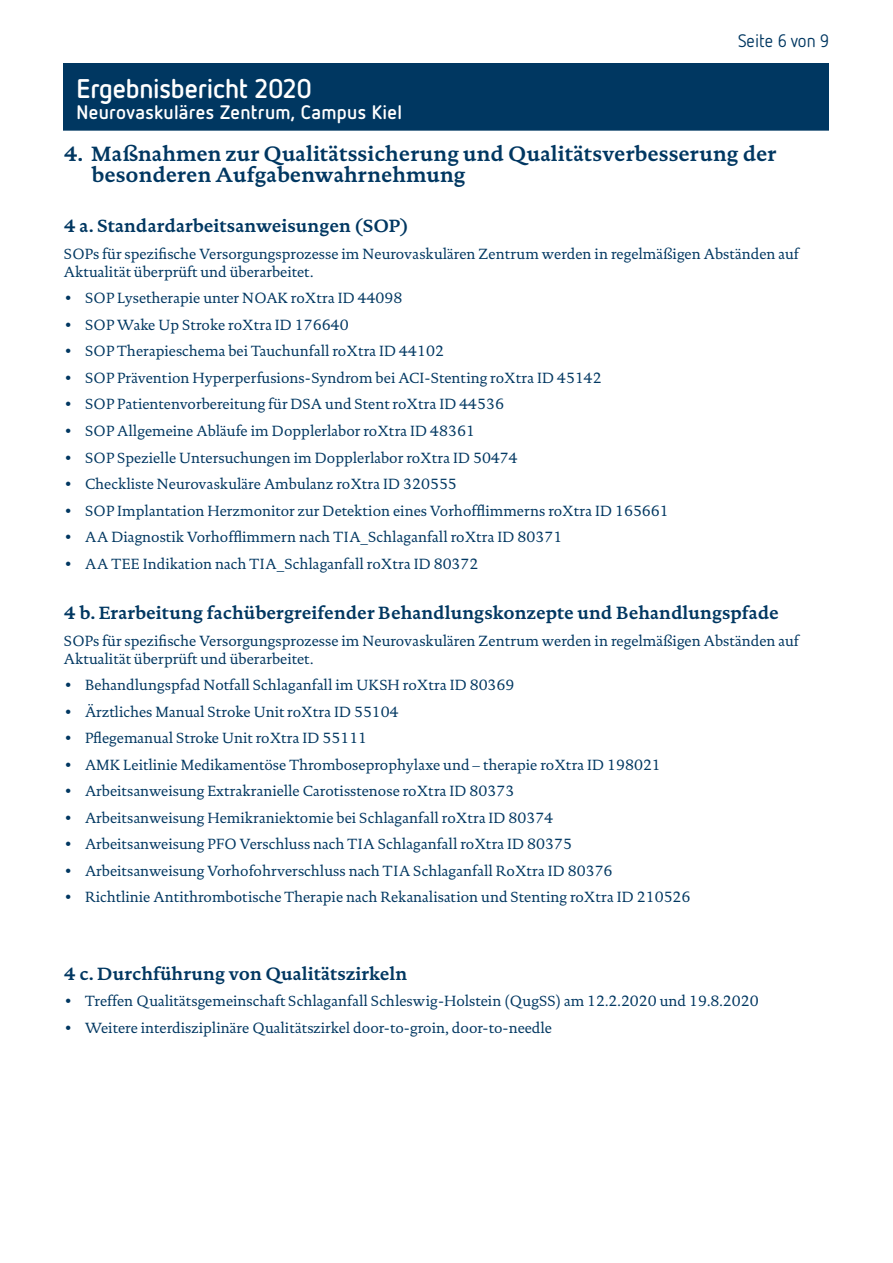
<style>
.page{position:relative;width:893px;height:1263px;background:#fff}
.page>*{position:absolute;margin:0;border:0;box-sizing:border-box;transform-origin:0 0}
.t1{font:700 27px "Netto OT";letter-spacing:-.01em;color:#fff}
.Subheadline{font:700 21px/21px "DTL Documenta TOT";color:#003761}
.t2{font:700 19.5px "Netto OT";letter-spacing:.015em;color:#fff}
.Subheadline_2{font:700 18px "DTL Documenta TOT";color:#003761}
.t3{font:18px "Netto OT";color:#003761}
.Fließ{font:15px/18px "DTL Documenta TOT";color:#003761}
</style>
<div class="page">
<div style="left:64px;top:64px;width:765px;height:68px;background:#003761"></div>
<hr style="left:43px;top:131px;width:807px;height:4px;background:#fff">
<h1 class="t1" style="left:77px;top:71px;width:237px">Ergebnisbericht 2020</h1>
<h3 class="t2" style="left:77px;top:100px;width:327px">Neurovaskuläres Zentrum, Campus Kiel</h3>
<p class="t3" style="left:738px;top:29px;width:93px">Seite 6 von 9</p>
<p class="Subheadline" style="left:92px;top:143px;width:686px;text-indent:-28px">4. Maßnahmen zur Qualitätssicherung und Qualitätsverbesserung der besonderen Aufgabenwahrnehmung</p>
<p class="Subheadline_2" style="left:64px;top:215px;width:346px">4 a. Standardarbeitsanweisungen (SOP)</p>
<p class="Fließ" style="left:64px;top:245px;width:737px">SOPs für spezifische Versorgungsprozesse im Neurovaskulären Zentrum werden in regelmäßigen Abständen auf<br>Aktualität überprüft und überarbeitet.</p>
<p class="Fließ" style="left:64px;top:289px;width:340px">• SOP Lysetherapie unter NOAK roXtra ID 44098</p>
<p class="Fließ" style="left:64px;top:316px;width:286px">• SOP Wake Up Stroke roXtra ID 176640</p>
<p class="Fließ" style="left:64px;top:342px;width:382px">• SOP Therapieschema bei Tauchunfall roXtra ID 44102</p>
<p class="Fließ" style="left:64px;top:369px;width:540px">• SOP Prävention Hyperperfusions-Syndrom bei ACI-Stenting roXtra ID 45142</p>
<p class="Fließ" style="left:64px;top:395px;width:442px">• SOP Patientenvorbereitung für DSA und Stent roXtra ID 44536</p>
<p class="Fließ" style="left:64px;top:422px;width:413px">• SOP Allgemeine Abläufe im Dopplerlabor roXtra ID 48361</p>
<p class="Fließ" style="left:64px;top:448px;width:456px">• SOP Spezielle Untersuchungen im Dopplerlabor roXtra ID 50474</p>
<p class="Fließ" style="left:64px;top:475px;width:395px">• Checkliste Neurovaskuläre Ambulanz roXtra ID 320555</p>
<p class="Fließ" style="left:64px;top:501px;width:607px">• SOP Implantation Herzmonitor zur Detektion eines Vorhofflimmerns roXtra ID 165661</p>
<p class="Fließ" style="left:64px;top:528px;width:500px">• AA Diagnostik Vorhofflimmern nach TIA_Schlaganfall roXtra ID 80371</p>
<p class="Fließ" style="left:64px;top:554px;width:416px">• AA TEE Indikation nach TIA_Schlaganfall roXtra ID 80372</p>
<p class="Subheadline_2" style="left:64px;top:602px;width:717px">4 b. Erarbeitung fachübergreifender Behandlungskonzepte und Behandlungspfade</p>
<p class="Fließ" style="left:64px;top:632px;width:737px">SOPs für spezifische Versorgungsprozesse im Neurovaskulären Zentrum werden in regelmäßigen Abständen auf<br>Aktualität überprüft und überarbeitet.</p>
<p class="Fließ" style="left:64px;top:676px;width:452px">• Behandlungspfad Notfall Schlaganfall im UKSH roXtra ID 80369</p>
<p class="Fließ" style="left:64px;top:703px;width:337px">• Ärztliches Manual Stroke Unit roXtra ID 55104</p>
<p class="Fließ" style="left:64px;top:729px;width:305px">• Pflegemanual Stroke Unit roXtra ID 55111</p>
<p class="Fließ" style="left:64px;top:756px;width:599px">• AMK Leitlinie Medikamentöse Thromboseprophylaxe und – therapie roXtra ID 198021</p>
<p class="Fließ" style="left:64px;top:782px;width:452px">• Arbeitsanweisung Extrakranielle Carotisstenose roXtra ID 80373</p>
<p class="Fließ" style="left:64px;top:809px;width:491px">• Arbeitsanweisung Hemikraniektomie bei Schlaganfall roXtra ID 80374</p>
<p class="Fließ" style="left:64px;top:835px;width:510px">• Arbeitsanweisung PFO Verschluss nach TIA Schlaganfall roXtra ID 80375</p>
<p class="Fließ" style="left:64px;top:862px;width:550px">• Arbeitsanweisung Vorhofohrverschluss nach TIA Schlaganfall RoXtra ID 80376</p>
<p class="Fließ" style="left:64px;top:888px;width:628px">• Richtlinie Antithrombotische Therapie nach Rekanalisation und Stenting roXtra ID 210526</p>
<p class="Subheadline_2" style="left:64px;top:962px;width:345px">4 c. Durchführung von Qualitätszirkeln</p>
<p class="Fließ" style="left:64px;top:992px;width:696px">• Treffen Qualitätsgemeinschaft Schlaganfall Schleswig-Holstein (QugSS) am 12.2.2020 und 19.8.2020</p>
<p class="Fließ" style="left:64px;top:1018px;width:490px">• Weitere interdisziplinäre Qualitätszirkel door-to-groin, door-to-needle</p>
</div>
